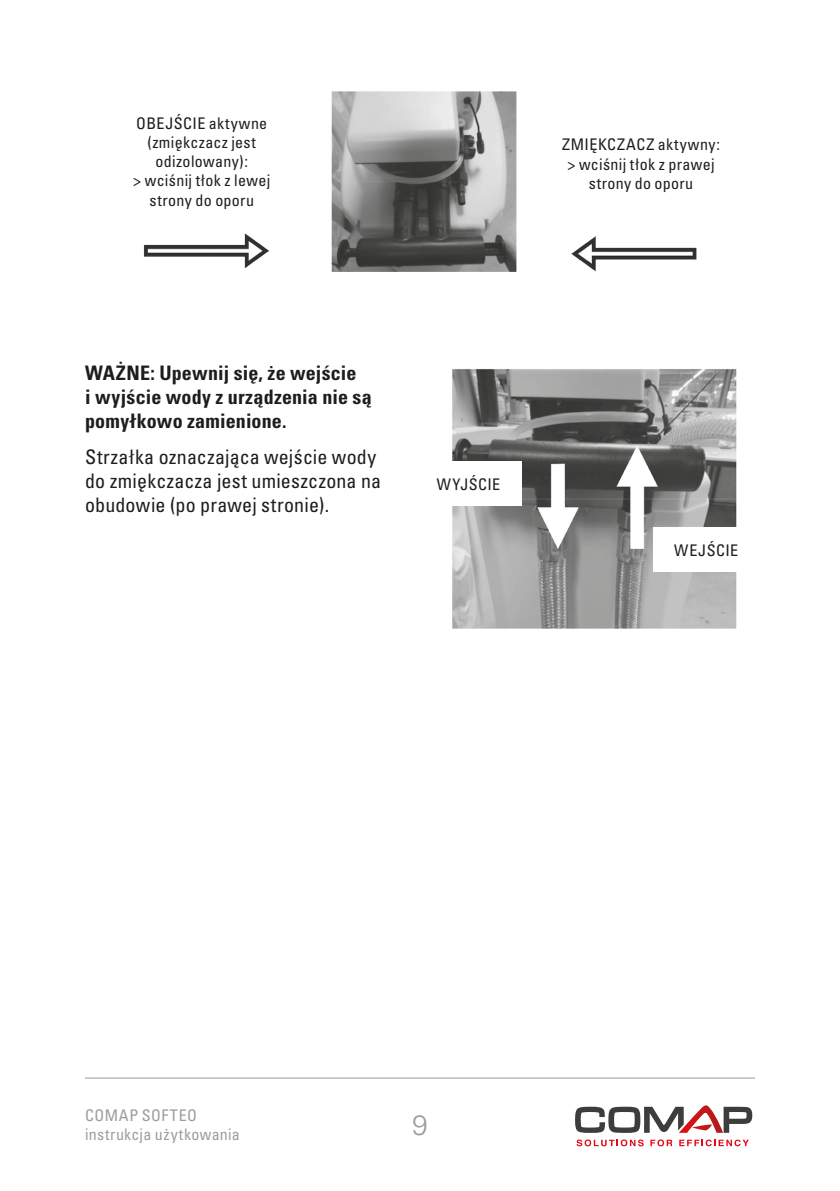
<style>
.page{position:relative;width:840px;height:1191px;background:#fff}
.page>*{position:absolute;margin:0;border:0;box-sizing:border-box;transform-origin:0 0}
.t1{font:300 28px "Univers LT Pro 45";color:#9d9d9d}
.t2{font:condensed 20px/24px "Univers LT Pro";letter-spacing:.01em;color:#1d1d1b}
.t3{font:700 condensed 20px/24px "Univers LT Pro";letter-spacing:.01em;color:#1d1d1b}
.t4{font:condensed 16px/19.2px "Univers LT Pro";letter-spacing:.025em;color:#1d1d1b;text-align:center}
.t5{font:condensed 16px/19.2px "Univers LT Pro";letter-spacing:.03em;color:#9d9d9d}
</style>
<div class="page">
<svg style="left:576px;top:1139px;width:67px;height:7px"></svg>
<svg style="left:650px;top:1139px;width:22px;height:7px"></svg>
<svg style="left:679px;top:1139px;width:69px;height:7px"></svg>
<svg style="left:575px;top:1105px;width:176px;height:27px"></svg>
<hr style="left:85px;top:1077px;width:669px;height:1px;background:#9d9d9d">
<img style="left:143px;top:91px;width:554px;height:181px">
<div style="left:99px;top:91px;width:205px;height:141px;background:#fff"></div>
<div style="left:537px;top:94px;width:206px;height:140px;background:#fff"></div>
<img style="left:452px;top:369px;width:285px;height:260px">
<div style="left:415px;top:461px;width:106px;height:45px;background:#fff"></div>
<div style="left:653px;top:527px;width:105px;height:45px;background:#fff"></div>
<p class="t4" style="left:133px;top:113px;width:138px">OBEJŚCIE aktywne (zmiękczacz jest odizolowany):<br>&gt; wciśnij tłok z lewej strony do oporu</p>
<p class="t3" style="left:85px;top:361px;width:288px">WAŻNE: Upewnij się, że wejście<br>i wyjście wody z urządzenia nie są pomyłkowo zamienione.</p>
<p class="t2" style="left:85px;top:444px;width:297px">Strzałka oznaczająca wejście wody do zmiękczacza jest umieszczona na obudowie (po prawej stronie).</p>
<p class="t4" style="left:436px;top:474px;width:65px">WYJŚCIE</p>
<p class="t4" style="left:562px;top:135px;width:159px">ZMIĘKCZACZ aktywny: &gt; wciśnij tłok z prawej strony do oporu</p>
<p class="t4" style="left:674px;top:540px;width:65px">WEJŚCIE</p>
<p class="t5" style="left:85px;top:1105px;width:156px">COMAP SOFTEO instrukcja użytkowania</p>
<h1 class="t1" style="left:412px;top:1107px;width:17px">9</h1>
</div>
